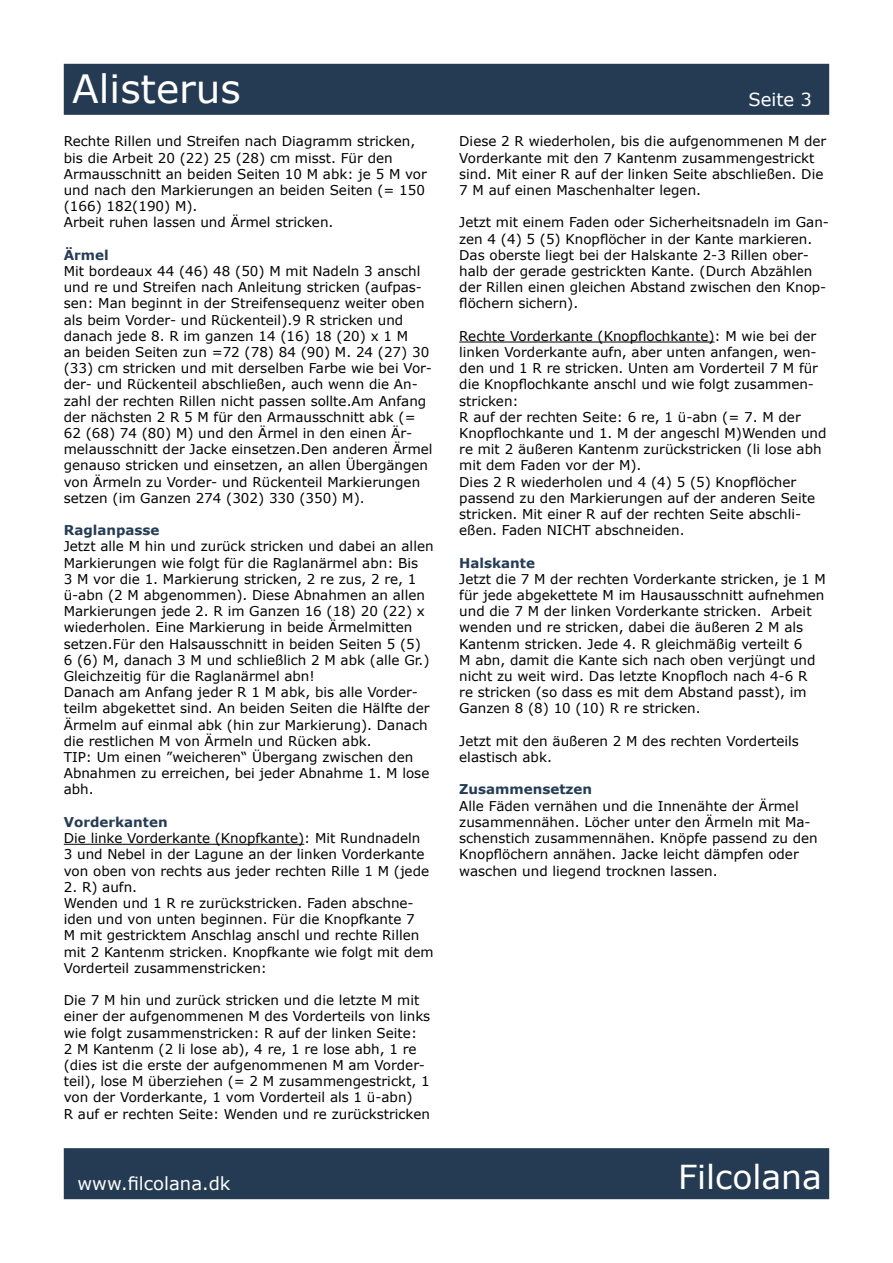
<style>
.page{position:relative;width:893px;height:1263px;background:#fff}
.page>*{position:absolute;margin:0;border:0;box-sizing:border-box;transform-origin:0 0}
.t1{font:39px "Verdana";color:#fff}
.t2{font:33px "Verdana";color:#fff}
.t3{font:18px "Verdana";color:#fff}
.t4{font:13.5px/16.2px "Verdana";color:#000}
.t5{font:700 13.5px "Verdana";color:#243c54}
</style>
<div class="page">
<div style="left:64px;top:64px;width:765px;height:51px;background:#243b53;border:2px solid #243c54"></div>
<div style="left:64px;top:1148px;width:765px;height:51px;background:#243b53;border:2px solid #243c54"></div>
<hr style="left:64px;top:844px;width:240px;height:1px;background:#000">
<hr style="left:459px;top:342px;width:255px;height:1px;background:#000">
<h1 class="t1" style="left:72px;top:64px;width:170px">Alisterus</h1>
<p class="t4" style="left:64px;top:134px;width:365px">Rechte Rillen und Streifen nach Diagramm stricken, bis die Arbeit 20 (22) 25 (28) cm misst. Für den Armausschnitt an beiden Seiten 10 M abk: je 5 M vor und nach den Markierungen an beiden Seiten (= 150 (166) 182(190) M).<br>Arbeit ruhen lassen und Ärmel stricken.</p>
<p class="t5" style="left:64px;top:246px;width:47px">Ärmel</p>
<p class="t4" style="left:64px;top:263px;width:370px">Mit bordeaux 44 (46) 48 (50) M mit Nadeln 3 anschl und re und Streifen nach Anleitung stricken (aufpas&shy;sen: Man beginnt in der Streifensequenz weiter oben als beim Vorder- und Rückenteil).9 R stricken und danach jede 8. R im ganzen 14 (16) 18 (20) x 1 M<br>an beiden Seiten zun =72 (78) 84 (90) M. 24 (27) 30 (33) cm stricken und mit derselben Farbe wie bei Vor&shy;der- und Rückenteil abschließen, auch wenn die An&shy;zahl der rechten Rillen nicht passen sollte.Am Anfang der nächsten 2 R 5 M für den Armausschnitt abk (= 62 (68) 74 (80) M) und den Ärmel in den einen Är&shy;melausschnitt der Jacke einsetzen.Den anderen Ärmel genauso stricken und einsetzen, an allen Übergängen von Ärmeln zu Vorder- und Rückenteil Markierungen setzen (im Ganzen 274 (302) 330 (350) M).</p>
<p class="t5" style="left:64px;top:521px;width:97px">Raglanpasse</p>
<p class="t4" style="left:64px;top:539px;width:371px">Jetzt alle M hin und zurück stricken und dabei an allen Markierungen wie folgt für die Raglanärmel abn: Bis<br>3 M vor die 1. Markierung stricken, 2 re zus, 2 re, 1 ü-abn (2 M abgenommen). Diese Abnahmen an allen Markierungen jede 2. R im Ganzen 16 (18) 20 (22) x wiederholen. Eine Markierung in beide Ärmelmitten setzen.Für den Halsausschnitt in beiden Seiten 5 (5)<br>6 (6) M, danach 3 M und schließlich 2 M abk (alle Gr.)<br>Gleichzeitig für die Raglanärmel abn!<br>Danach am Anfang jeder R 1 M abk, bis alle Vorder&shy;teilm abgekettet sind. An beiden Seiten die Hälfte der Ärmelm auf einmal abk (hin zur Markierung). Danach die restlichen M von Ärmeln und Rücken abk.<br>TIP: Um einen ”weicheren“ Übergang zwischen den Abnahmen zu erreichen, bei jeder Abnahme 1. M lose abh.</p>
<p class="t5" style="left:64px;top:813px;width:105px">Vorderkanten</p>
<p class="t4" style="left:64px;top:830px;width:367px">Die linke Vorderkante (Knopfkante): Mit Rundnadeln<br>3 und Nebel in der Lagune an der linken Vorderkante von oben von rechts aus jeder rechten Rille 1 M (jede</p>
<p class="t4" style="left:64px;top:879px;width:371px">2. R) aufn.<br>Wenden und 1 R re zurückstricken. Faden abschne&shy;iden und von unten beginnen. Für die Knopfkante 7<br>M mit gestricktem Anschlag anschl und rechte Rillen mit 2 Kantenm stricken. Knopfkante wie folgt mit dem Vorderteil zusammenstricken:</p>
<p class="t4" style="left:64px;top:992px;width:368px">Die 7 M hin und zurück stricken und die letzte M mit einer der aufgenommenen M des Vorderteils von links wie folgt zusammenstricken: R auf der linken Seite:<br>2 M Kantenm (2 li lose ab), 4 re, 1 re lose abh, 1 re (dies ist die erste der aufgenommenen M am Vorder&shy;teil), lose M überziehen (= 2 M zusammengestrickt, 1 von der Vorderkante, 1 vom Vorderteil als 1 ü-abn)<br>R auf er rechten Seite: Wenden und re zurückstricken</p>
<h3 class="t3" style="left:748px;top:88px;width:65px">Seite 3</h3>
<p class="t4" style="left:459px;top:134px;width:369px">Diese 2 R wiederholen, bis die aufgenommenen M der Vorderkante mit den 7 Kantenm zusammengestrickt sind. Mit einer R auf der linken Seite abschließen. Die 7 M auf einen Maschenhalter legen.</p>
<p class="t4" style="left:459px;top:215px;width:371px">Jetzt mit einem Faden oder Sicherheitsnadeln im Gan&shy;zen 4 (4) 5 (5) Knopflöcher in der Kante markieren.<br>Das oberste liegt bei der Halskante 2-3 Rillen ober&shy;halb der gerade gestrickten Kante. (Durch Abzählen der Rillen einen gleichen Abstand zwischen den Knop&shy;flöchern sichern).</p>
<p class="t4" style="left:459px;top:328px;width:369px">Rechte Vorderkante (Knopflochkante): M wie bei der linken Vorderkante aufn, aber unten anfangen, wen&shy;den und 1 R re stricken. Unten am Vorderteil 7 M für die Knopflochkante anschl und wie folgt zusammen&shy;stricken:<br>R auf der rechten Seite: 6 re, 1 ü-abn (= 7. M der Knopflochkante und 1. M der angeschl M)Wenden und re mit 2 äußeren Kantenm zurückstricken (li lose abh mit dem Faden vor der M).<br>Dies 2 R wiederholen und 4 (4) 5 (5) Knopflöcher passend zu den Markierungen auf der anderen Seite stricken. Mit einer R auf der rechten Seite abschli&shy;eßen. Faden NICHT abschneiden.</p>
<p class="t5" style="left:459px;top:554px;width:77px">Halskante</p>
<p class="t4" style="left:459px;top:571px;width:368px">Jetzt die 7 M der rechten Vorderkante stricken, je 1 M für jede abgekettete M im Hausausschnitt aufnehmen und die 7 M der linken Vorderkante stricken. Arbeit wenden und re stricken, dabei die äußeren 2 M als Kantenm stricken. Jede 4. R gleichmäßig verteilt 6<br>M abn, damit die Kante sich nach oben verjüngt und nicht zu weit wird. Das letzte Knopfloch nach 4-6 R<br>re stricken (so dass es mit dem Abstand passt), im Ganzen 8 (8) 10 (10) R re stricken.</p>
<p class="t4" style="left:459px;top:733px;width:341px">Jetzt mit den äußeren 2 M des rechten Vorderteils elastisch abk.</p>
<p class="t5" style="left:459px;top:781px;width:134px">Zusammensetzen</p>
<p class="t4" style="left:459px;top:798px;width:360px">Alle Fäden vernähen und die Innenähte der Ärmel zusammennähen. Löcher unter den Ärmeln mit Ma&shy;schenstich zusammennähen. Knöpfe passend zu den Knopflöchern annähen. Jacke leicht dämpfen oder waschen und liegend trocknen lassen.</p>
<h3 class="t3" style="left:78px;top:1172px;width:154px">www.filcolana.dk</h3>
<h2 class="t2" style="left:678px;top:1156px;width:145px">Filcolana</h2>
</div>
